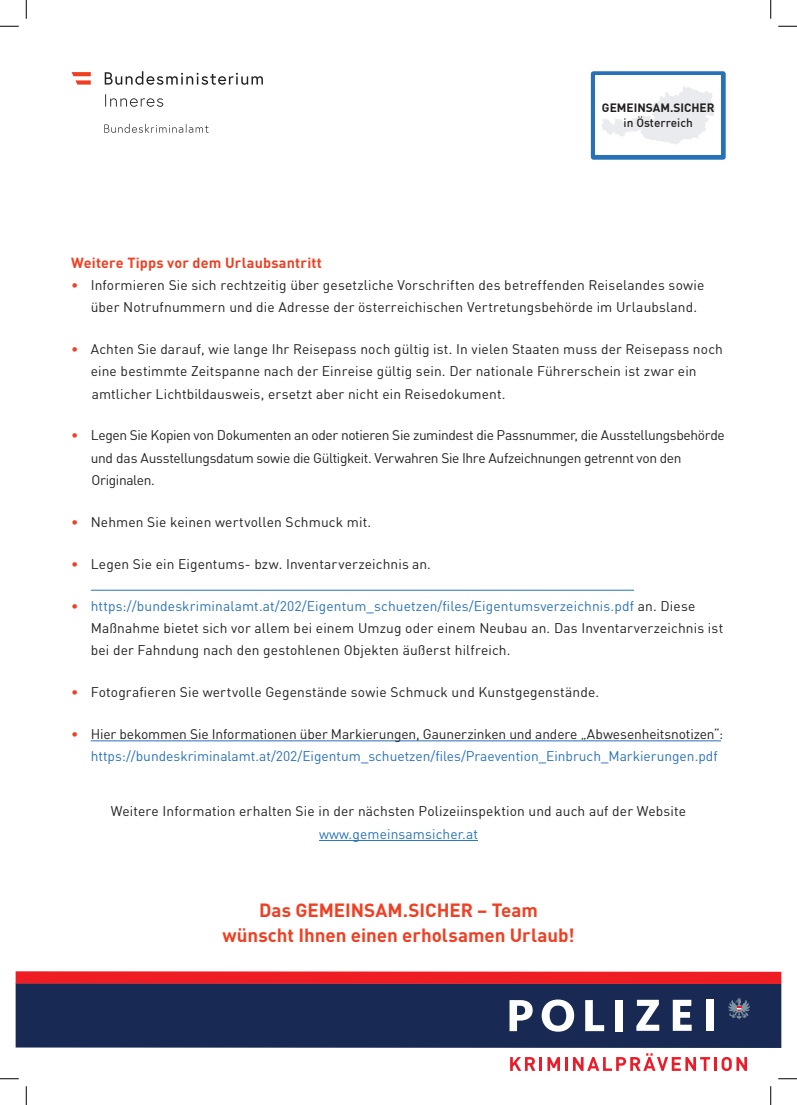
<style>
.page{position:relative;width:797px;height:1105px;background:#fff}
.page>*{position:absolute;margin:0;border:0;box-sizing:border-box;transform-origin:0 0}
.t1{font:700 18.75px/25.4px "DIN";color:#ee4023;text-align:center}
.t2{font:700 14.38px "DIN";letter-spacing:.01em;color:#ee4023}
.t3{font:13.75px/22.4px "DIN";letter-spacing:.01em;color:#242021}
.t4{font:13.75px/22.4px "DIN";letter-spacing:-.025em;color:#242021}
.t5{font:13.75px/22.4px "DIN";color:#2971b7}
.t6{font:13.75px "DIN";letter-spacing:.01em;color:#231f20}
.t7{font:13.75px "DIN";letter-spacing:.01em;color:#2771b9}
.t8{font:700 11.88px "DIN";color:#231f20}
.t9{font:500 11.88px "DIN";color:#231f20}
.s1{color:#ee4023}
.s2{color:#2971b7}
.s3{color:#242021}
</style>
<div class="page">
<hr style="left:91px;top:590px;width:543px;height:1px;background:#2771b9">
<hr style="left:91px;top:740px;width:630px;height:1px;background:#2771b9">
<hr style="left:319px;top:840px;width:159px;height:1px;background:#2771b9">
<div style="left:16px;top:984px;width:765px;height:64px;background:#182a53"></div>
<svg style="left:16px;top:971px;width:765px;height:13px;background:#ec272d"></svg>
<svg style="left:509px;top:1000px;width:23px;height:31px"></svg>
<svg style="left:541px;top:999px;width:33px;height:33px"></svg>
<svg style="left:585px;top:1000px;width:19px;height:31px"></svg>
<div style="left:615px;top:1000px;width:7px;height:31px;background:#fff"></div>
<svg style="left:636px;top:1000px;width:23px;height:31px"></svg>
<svg style="left:672px;top:1000px;width:19px;height:31px"></svg>
<div style="left:706px;top:1000px;width:8px;height:31px;background:#fff"></div>
<svg style="left:728px;top:998px;width:21px;height:22px"></svg>
<svg style="left:510px;top:1057px;width:25px;height:14px"></svg>
<hr style="left:539px;top:1057px;width:3px;height:14px;background:#ea1c29">
<svg style="left:547px;top:1057px;width:13px;height:14px"></svg>
<hr style="left:565px;top:1057px;width:3px;height:14px;background:#ea1c29">
<svg style="left:573px;top:1053px;width:137px;height:18px"></svg>
<hr style="left:714px;top:1057px;width:3px;height:14px;background:#ea1c29">
<svg style="left:721px;top:1057px;width:26px;height:14px"></svg>
<svg style="left:104px;top:124px;width:105px;height:9px"></svg>
<svg style="left:105px;top:94px;width:58px;height:13px"></svg>
<svg style="left:105px;top:71px;width:158px;height:14px"></svg>
<svg style="left:72px;top:72px;width:19px;height:13px"></svg>
<div style="left:591px;top:71px;width:134px;height:89px;background:#2771b9;border-radius:3px"></div>
<div style="left:595px;top:76px;width:126px;height:79px;background:#fff"></div>
<svg style="left:601px;top:86px;width:114px;height:59px"></svg>
<svg style="left:0;top:25px;width:19px;height:2px"></svg>
<svg style="left:778px;top:25px;width:19px;height:2px"></svg>
<svg style="left:0;top:1078px;width:19px;height:1px"></svg>
<svg style="left:778px;top:1078px;width:19px;height:1px"></svg>
<svg style="left:25px;top:0;width:2px;height:19px"></svg>
<svg style="left:25px;top:1086px;width:2px;height:19px"></svg>
<svg style="left:770px;top:0;width:1px;height:19px"></svg>
<svg style="left:770px;top:1086px;width:1px;height:19px"></svg>
<p class="t8" style="left:602px;top:100px;width:114px">GEMEINSAM.SICHER</p>
<p class="t9" style="left:623px;top:115px;width:71px">in Österreich</p>
<p class="t2" style="left:71px;top:253px;width:252px">Weitere Tipps vor dem Urlaubsantritt</p>
<p class="t3" style="left:91px;top:273px;width:615px;text-indent:-19px"><span class="s1">•</span> Informieren Sie sich rechtzeitig über gesetzliche Vorschriften des betreffenden Reiselandes sowie über Notrufnummern und die Adresse der österreichischen Vertretungsbehörde im Urlaubsland.</p>
<p class="t3" style="left:91px;top:338px;width:633px;text-indent:-19px"><span class="s1">•</span> Achten Sie darauf, wie lange Ihr Reisepass noch gültig ist. In vielen Staaten muss der Reisepass noch eine bestimmte Zeitspanne nach der Einreise gültig sein. Der nationale Führerschein ist zwar ein amtlicher Lichtbildausweis, ersetzt aber nicht ein Reisedokument.</p>
<p class="t4" style="left:91px;top:424px;width:635px;text-indent:-19px"><span class="s1">•</span> Legen Sie Kopien von Dokumenten an oder notieren Sie zumindest die Passnummer, die Ausstellungsbehörde und das Ausstellungsdatum sowie die Gültigkeit. Verwahren Sie Ihre Aufzeichnungen getrennt von den<br>Originalen.</p>
<p class="t3" style="left:71px;top:511px;width:301px"><span class="s1">•</span> Nehmen Sie keinen wertvollen Schmuck mit.</p>
<p class="t3" style="left:71px;top:552px;width:361px"><span class="s1">•</span> Legen Sie ein Eigentums- bzw. Inventarverzeichnis an.</p>
<p class="t3" style="left:91px;top:594px;width:634px;text-indent:-19px"><span class="s1">•</span> <span class="s2">https://bundeskriminalamt.at/202/Eigentum_schuetzen/files/Eigentumsverzeichnis.pdf</span> an. Diese<br>Maßnahme bietet sich vor allem bei einem Umzug oder einem Neubau an. Das Inventarverzeichnis ist bei der Fahndung nach den gestohlenen Objekten äußerst hilfreich.</p>
<p class="t3" style="left:71px;top:681px;width:529px"><span class="s1">•</span> Fotografieren Sie wertvolle Gegenstände sowie Schmuck und Kunstgegenstände.</p>
<p class="t5" style="left:91px;top:722px;width:634px;text-indent:-19px"><span class="s1">•</span> <span class="s3">Hier bekommen Sie Informationen über Markierungen, Gaunerzinken und andere „Abwesenheitsnotizen“: </span>https://bundeskriminalamt.at/202/Eigentum_schuetzen/files/Praevention_Einbruch_Markierungen.pdf</p>
<p class="t6" style="left:111px;top:803px;width:576px">Weitere Information erhalten Sie in der nächsten Polizeiinspektion und auch auf der Website</p>
<p class="t7" style="left:319px;top:825px;width:160px">www.gemeinsamsicher.at</p>
<h1 class="t1" style="left:222px;top:897px;width:354px">Das GEMEINSAM.SICHER – Team wünscht Ihnen einen erholsamen Urlaub!</h1>
</div>
